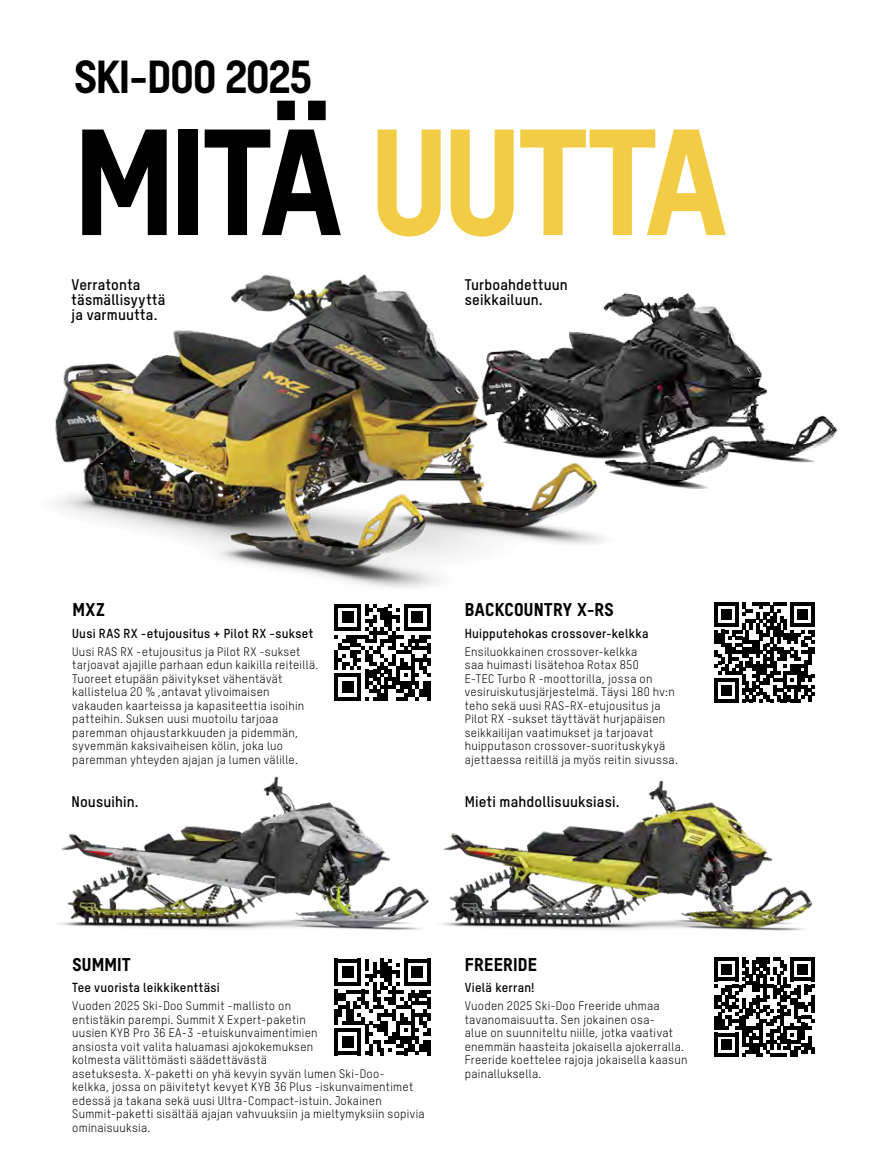
<style>
.page{position:relative;width:891px;height:1161px;background:#fff}
.page>*{position:absolute;margin:0;border:0;box-sizing:border-box;transform-origin:0 0}
.t1{font:146.55px "T Star Pro Heavy";letter-spacing:-.035em;color:#f3cc46}
.t2{font:45px "T Star Pro Heavy";letter-spacing:-.03em;color:#000}
.t3{font:18px "T Star Pro Heavy";letter-spacing:.015em;color:#000}
.t4{font:15px/15px "T Star Pro Bold";letter-spacing:.015em;color:#000}
.t5{font:12.75px "T Star Pro Bold";letter-spacing:.02em;color:#000}
.t6{font:12px/13.5px "T Star Pro Regular";letter-spacing:.025em;color:#000}
.s1{color:#000}
</style>
<div class="page">
<img style="left:683px;top:292px;width:155px;height:197px">
<img style="left:55px;top:274px;width:628px;height:314px">
<svg style="left:334px;top:604px;width:97px;height:83px"></svg>
<svg style="left:715px;top:602px;width:100px;height:100px"></svg>
<img style="left:60px;top:687px;width:371px;height:272px">
<img style="left:382px;top:774px;width:430px;height:194px">
<svg style="left:334px;top:959px;width:97px;height:96px"></svg>
<svg style="left:715px;top:957px;width:100px;height:100px"></svg>
<h2 class="t2" style="left:74px;top:42px;width:240px">SKI-DOO 2025</h2>
<h1 class="t1" style="left:73px;top:69px;width:656px"><span class="s1">MITÄ</span> UUTTA</h1>
<p class="t4" style="left:72px;top:276px;width:95px">Verratonta täsmällisyyttä ja varmuutta.</p>
<p class="t4" style="left:465px;top:276px;width:105px">Turboahdettuun seikkailuun.</p>
<h3 class="t3" style="left:72px;top:596px;width:34px">MXZ</h3>
<p class="t5" style="left:72px;top:624px;width:242px">Uusi RAS RX -etujousitus + Pilot RX -sukset</p>
<p class="t6" style="left:72px;top:644px;width:248px">Uusi RAS RX -etujousitus ja Pilot RX -sukset tarjoavat ajajille parhaan edun kaikilla reiteillä.<br>Tuoreet etupään päivitykset vähentävät kallistelua 20 % ,antavat ylivoimaisen vakauden kaarteissa ja kapasiteettia isoihin patteihin. Suksen uusi muotoilu tarjoaa paremman ohjaustarkkuuden ja pidemmän, syvemmän kaksivaiheisen kölin, joka luo paremman yhteyden ajajan ja lumen välille.</p>
<h3 class="t3" style="left:465px;top:596px;width:150px">BACKCOUNTRY X-RS</h3>
<p class="t5" style="left:465px;top:624px;width:185px">Huipputehokas crossover-kelkka</p>
<p class="t6" style="left:465px;top:644px;width:215px">Ensiluokkainen crossover-kelkka<br>saa huimasti lisätehoa Rotax 850<br>E-TEC Turbo R -moottorilla, jossa on vesiruiskutusjärjestelmä. Täysi 180 hv:n teho sekä uusi RAS-RX-etujousitus ja Pilot RX -sukset täyttävät hurjapäisen seikkailijan vaatimukset ja tarjoavat huipputason crossover-suorituskykyä ajettaessa reitillä ja myös reitin sivussa.</p>
<p class="t4" style="left:72px;top:793px;width:69px">Nousuihin.</p>
<p class="t4" style="left:465px;top:793px;width:156px">Mieti mahdollisuuksiasi.</p>
<h3 class="t3" style="left:72px;top:950px;width:60px">SUMMIT</h3>
<p class="t5" style="left:72px;top:978px;width:149px">Tee vuorista leikkikenttäsi</p>
<p class="t6" style="left:72px;top:998px;width:354px">Vuoden 2025 Ski-Doo Summit -mallisto on<br>entistäkin parempi. Summit X Expert-paketin<br>uusien KYB Pro 36 EA-3 -etuiskunvaimentimien<br>ansiosta voit valita haluamasi ajokokemuksen<br>kolmesta välittömästi säädettävästä<br>asetuksesta. X-paketti on yhä kevyin syvän lumen Ski-Doo&shy;kelkka, jossa on päivitetyt kevyet KYB 36 Plus -iskunvaimentimet edessä ja takana sekä uusi Ultra-Compact-istuin. Jokainen Summit-paketti sisältää ajajan vahvuuksiin ja mieltymyksiin sopivia ominaisuuksia.</p>
<h3 class="t3" style="left:465px;top:950px;width:74px">FREERIDE</h3>
<p class="t5" style="left:465px;top:978px;width:71px">Vielä kerran!</p>
<p class="t6" style="left:465px;top:998px;width:224px">Vuoden 2025 Ski-Doo Freeride uhmaa tavanomaisuutta. Sen jokainen osa-<br>alue on suunniteltu niille, jotka vaativat enemmän haasteita jokaisella ajokerralla.<br>Freeride koettelee rajoja jokaisella kaasun painalluksella.</p>
</div>
